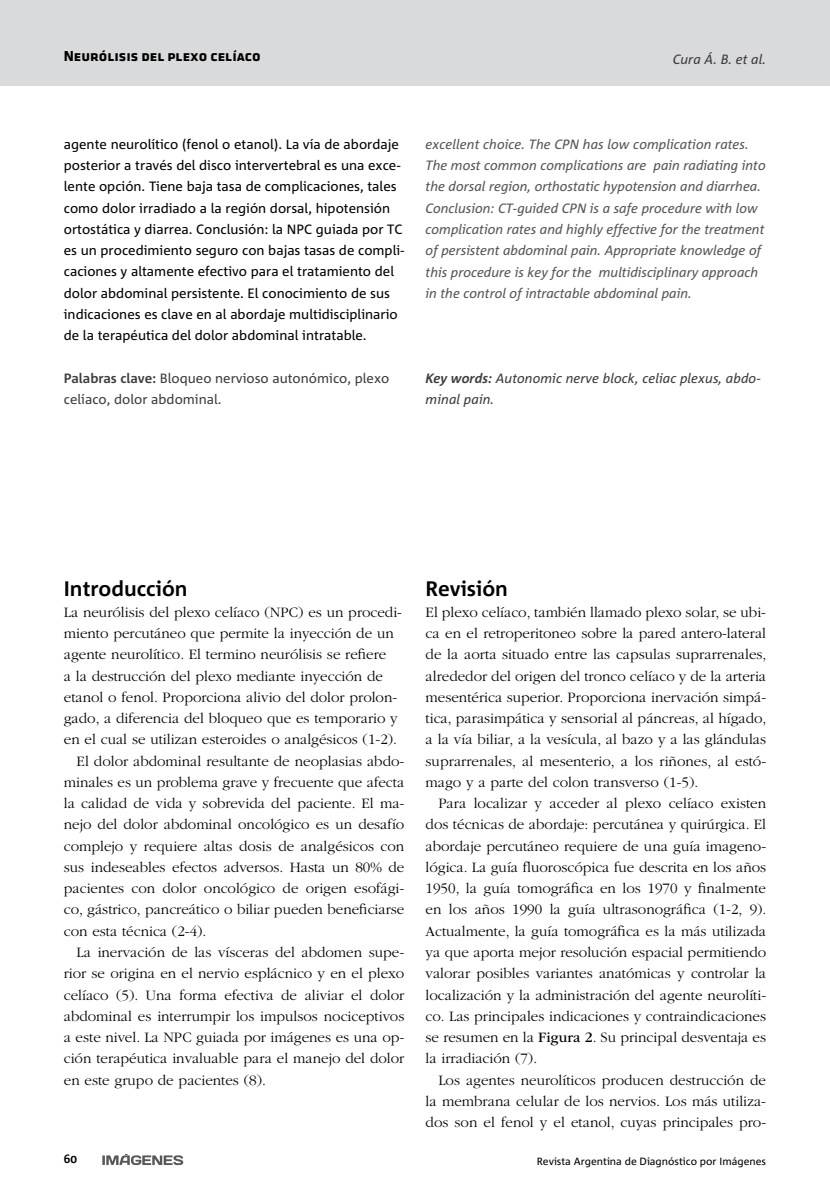
<style>
.page{position:relative;width:830px;height:1191px;background:#fff}
.page>*{position:absolute;margin:0;border:0;box-sizing:border-box;transform-origin:0 0}
.t1{font:700 21px "Corpid";color:#000}
.t2{font:300 15px/21.3px "ITC Garamond Std";color:#000;text-align:justify}
.t3{font:15px "Klavika Bold Caps SC";color:#000}
.t4{font:13.5px/21.3px "Corpid";color:#000}
.t5{font:italic 13.5px/21.3px "Corpid";letter-spacing:-.005em;color:#58585a}
.t6{font:italic 13.5px/21.3px "Corpid";color:#3e3d40}
.t7{font:13.5px/21.3px "Corpid";color:#3e3d40}
.t8{font:10.5px "Corpid";color:#000}
.s1{font-weight:700}
.s2{font-weight:400}
</style>
<div class="page">
<svg style="left:102px;top:1154px;width:81px;height:11px"></svg>
<div style="left:0;top:0;width:829px;height:85px;background:#d9dadb"></div>
<p class="t3" style="left:64px;top:48px;width:198px">Neurólisis del plexo celíaco</p>
<p class="t6" style="left:672px;top:49px;width:95px">Cura Á. B. et al.</p>
<p class="t4" style="left:64px;top:134px;width:342px">agente neurolítico (fenol o etanol). La vía de abordaje posterior a través del disco intervertebral es una exce&shy;lente opción. Tiene baja tasa de complicaciones, tales como dolor irradiado a la región dorsal, hipotensión ortostática y diarrea. Conclusión: la NPC guiada por TC es un procedimiento seguro con bajas tasas de compli&shy;caciones y altamente efectivo para el tratamiento del dolor abdominal persistente. El conocimiento de sus indicaciones es clave en al abordaje multidisciplinario de la terapéutica del dolor abdominal intratable.</p>
<p class="t7" style="left:64px;top:368px;width:327px"><span class="s1">Palabras clave:</span> Bloqueo nervioso autonómico, plexo celíaco, dolor abdominal.</p>
<p class="t5" style="left:425px;top:134px;width:341px">excellent choice. The CPN has low complication rates.<br>The most common complications are pain radiating into the dorsal region, orthostatic hypotension and diarrhea.<br>Conclusion: CT-guided CPN is a safe procedure with low complication rates and highly effective for the treatment of persistent abdominal pain. Appropriate knowledge of this procedure is key for the multidisciplinary approach in the control of intractable abdominal pain.</p>
<p class="t6" style="left:425px;top:368px;width:336px"><span class="s1">Key words:</span> Autonomic nerve block, celiac plexus, abdo&shy;minal pain.</p>
<h1 class="t1" style="left:64px;top:576px;width:125px">Introducción</h1>
<p class="t2" style="left:64px;top:601px;width:339px">La neurólisis del plexo celíaco (NPC) es un procedi-</p>
<p class="t2" style="left:64px;top:623px;width:331px">miento percutáneo que permite la inyección de un</p>
<p class="t2" style="left:64px;top:644px;width:324px">agente neurolítico. El termino neurólisis se refiere</p>
<p class="t2" style="left:64px;top:665px;width:320px">a la destrucción del plexo mediante inyección de</p>
<p class="t2" style="left:64px;top:686px;width:335px">etanol o fenol. Proporciona alivio del dolor prolon-</p>
<p class="t2" style="left:64px;top:708px;width:335px">gado, a diferencia del bloqueo que es temporario y</p>
<p class="t2" style="left:64px;top:729px;width:335px">en el cual se utilizan esteroides o analgésicos (1-2).</p>
<p class="t2" style="left:77px;top:750px;width:329px">El dolor abdominal resultante de neoplasias abdo-</p>
<p class="t2" style="left:64px;top:771px;width:342px">minales es un problema grave y frecuente que afecta</p>
<p class="t2" style="left:64px;top:793px;width:342px">la calidad de vida y sobrevida del paciente. El ma-</p>
<p class="t2" style="left:64px;top:814px;width:342px">nejo del dolor abdominal oncológico es un desafío</p>
<p class="t2" style="left:64px;top:835px;width:342px">complejo y requiere altas dosis de analgésicos con</p>
<p class="t2" style="left:64px;top:856px;width:342px">sus indeseables efectos adversos. Hasta un 80% de</p>
<p class="t2" style="left:64px;top:878px;width:342px">pacientes con dolor oncológico de origen esofági-</p>
<p class="t2" style="left:64px;top:899px;width:342px">co, gástrico, pancreático o biliar pueden beneficiarse</p>
<p class="t2" style="left:64px;top:920px;width:144px">con esta técnica (2-4).</p>
<p class="t2" style="left:77px;top:941px;width:329px">La inervación de las vísceras del abdomen supe-</p>
<p class="t2" style="left:64px;top:963px;width:342px">rior se origina en el nervio esplácnico y en el plexo</p>
<p class="t2" style="left:64px;top:984px;width:342px">celíaco (5). Una forma efectiva de aliviar el dolor</p>
<p class="t2" style="left:64px;top:1005px;width:342px">abdominal es interrumpir los impulsos nociceptivos</p>
<p class="t2" style="left:64px;top:1026px;width:342px">a este nivel. La NPC guiada por imágenes es una op-</p>
<p class="t2" style="left:64px;top:1048px;width:342px">ción terapéutica invaluable para el manejo del dolor</p>
<p class="t2" style="left:64px;top:1069px;width:203px">en este grupo de pacientes (8).</p>
<h1 class="t1" style="left:425px;top:576px;width:84px">Revisión</h1>
<p class="t2" style="left:425px;top:601px;width:342px">El plexo celíaco, también llamado plexo solar, se ubi&shy;ca en el retroperitoneo sobre la pared antero-lateral de la aorta situado entre las capsulas suprarrenales, alrededor del origen del tronco celíaco y de la arteria mesentérica superior. Proporciona inervación simpá&shy;tica, parasimpática y sensorial al páncreas, al hígado, a la vía biliar, a la vesícula, al bazo y a las glándulas suprarrenales, al mesenterio, a los riñones, al estó&shy;mago y a parte del colon transverso (1-5).</p>
<p class="t2" style="left:425px;top:793px;width:342px;text-indent:13px">Para localizar y acceder al plexo celíaco existen dos técnicas de abordaje: percutánea y quirúrgica. El abordaje percutáneo requiere de una guía imageno&shy;lógica. La guía fluoroscópica fue descrita en los años 1950, la guía tomográfica en los 1970 y finalmente en los años 1990 la guía ultrasonográfica (1-2, 9).<br>Actualmente, la guía tomográfica es la más utilizada ya que aporta mejor resolución espacial permitiendo valorar posibles variantes anatómicas y controlar la localización y la administración del agente neurolíti&shy;co. Las principales indicaciones y contraindicaciones se resumen en la <span class="s2">Figura 2</span>. Su principal desventaja es la irradiación (7).</p>
<p class="t2" style="left:425px;top:1069px;width:342px;text-indent:13px">Los agentes neurolíticos producen destrucción de la membrana celular de los nervios. Los más utiliza&shy;dos son el fenol y el etanol, cuyas principales pro-</p>
<p class="t8" style="left:536px;top:1155px;width:231px">Revista Argentina de Diagnóstico por Imágenes</p>
</div>
